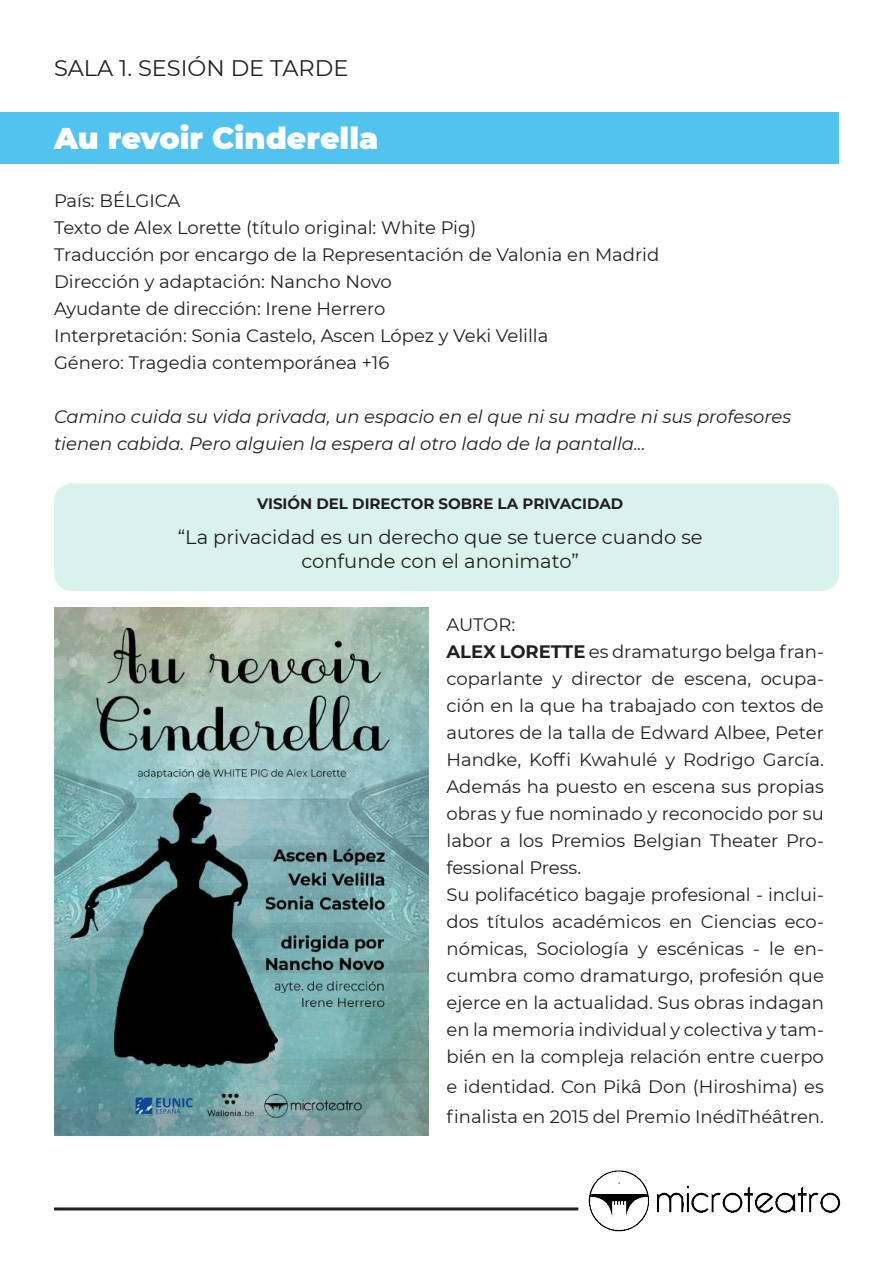
<style>
.page{position:relative;width:893px;height:1263px;background:#fff}
.page>*{position:absolute;margin:0;border:0;box-sizing:border-box;transform-origin:0 0}
.t1{font:900 30px "Montserrat";color:#fff}
.t2{font:22.5px "Montserrat";color:#231f20}
.t3{font:19.5px/23.4px "Montserrat";color:#231f20;text-align:center}
.t4{font:18px/27px "Montserrat";color:#231f20}
.t5{font:italic 18px/27px "Montserrat";color:#231f20}
.t6{font:700 15px "Montserrat";color:#231f20}
.s1{font-weight:700}
</style>
<div class="page">
<div style="left:54px;top:483px;width:785px;height:108px;background:#daf2ed;border-radius:18px"></div>
<div style="left:0;top:113px;width:839px;height:51px;background:#52c3ef"></div>
<img style="left:578px;top:1170px;width:263px;height:62px">
<hr style="left:54px;top:1207px;width:524px;height:3px;background:#231f20">
<img style="left:54px;top:607px;width:374px;height:528px">
<p class="t2" style="left:54px;top:52px;width:296px">SALA 1. SESIÓN DE TARDE</p>
<h1 class="t1" style="left:54px;top:116px;width:326px">Au revoir Cinderella</h1>
<p class="t4" style="left:54px;top:186px;width:607px">País: BÉLGICA<br>Texto de Alex Lorette (título original: White Pig)<br>Traducción por encargo de la Representación de Valonia en Madrid Dirección y adaptación: Nancho Novo<br>Ayudante de dirección: Irene Herrero<br>Interpretación: Sonia Castelo, Ascen López y Veki Velilla<br>Género: Tragedia contemporánea +16</p>
<p class="t5" style="left:54px;top:402px;width:739px">Camino cuida su vida privada, un espacio en el que ni su madre ni sus profesores tienen cabida. Pero alguien la espera al otro lado de la pantalla...</p>
<p class="t6" style="left:257px;top:493px;width:368px">VISIÓN DEL DIRECTOR SOBRE LA PRIVACIDAD</p>
<p class="t3" style="left:178px;top:525px;width:526px">“La privacidad es un derecho que se tuerce cuando se confunde con el anonimato”</p>
<p class="t4" style="left:446px;top:611px;width:379px">AUTOR:<br><span class="s1">ALEX LORETTE</span> es dramaturgo belga fran&shy;coparlante y director de escena, ocupa&shy;ción en la que ha trabajado con textos de autores de la talla de Edward Albee, Peter Handke, Koffi Kwahulé y Rodrigo García.<br>Además ha puesto en escena sus propias obras y fue nominado y reconocido por su labor a los Premios Belgian Theater Pro&shy;fessional Press.<br>Su polifacético bagaje profesional - inclui&shy;dos títulos académicos en Ciencias eco&shy;nómicas, Sociología y escénicas - le en&shy;cumbra como dramaturgo, profesión que ejerce en la actualidad. Sus obras indagan en la memoria individual y colectiva y tam&shy;bién en la compleja relación entre cuerpo</p>
<p class="t4" style="left:446px;top:1071px;width:379px;line-height:30px">e identidad. Con Pikâ Don (Hiroshima) es finalista en 2015 del Premio InédiThéâtren.</p>
</div>
